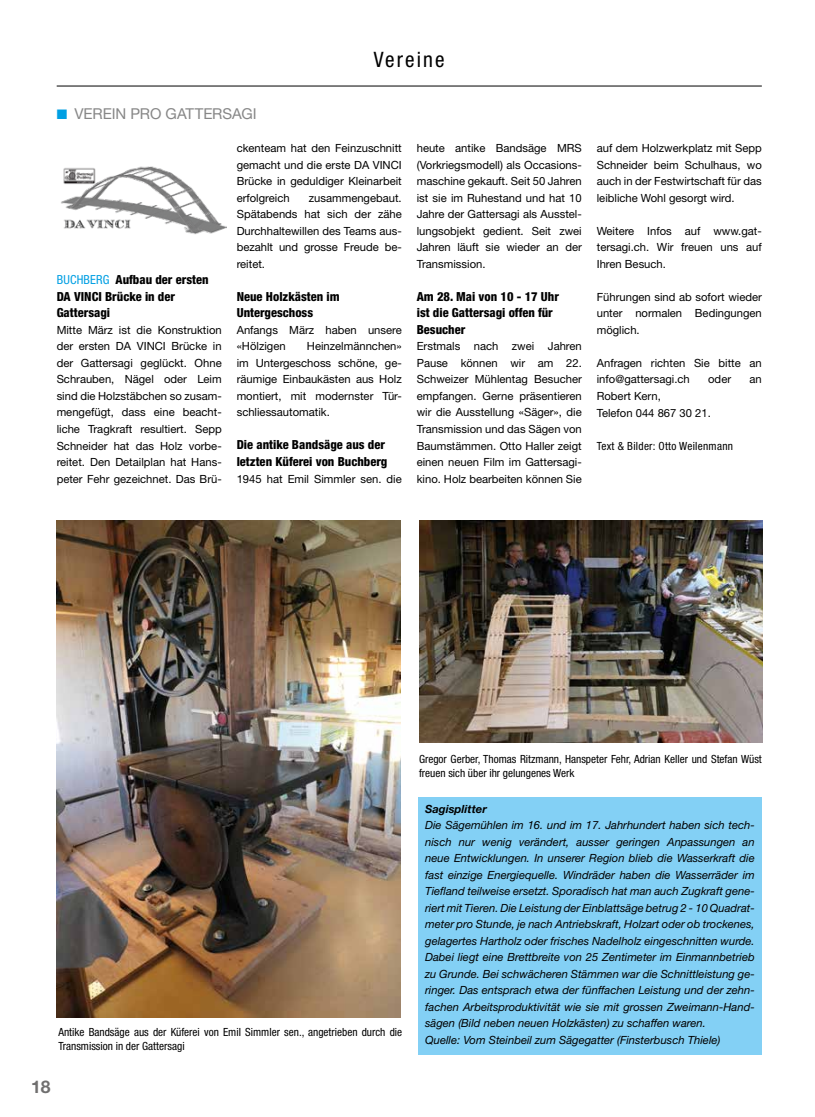
<style>
.page{position:relative;width:815px;height:1117px;background:#fff}
.page>*{position:absolute;margin:0;border:0;box-sizing:border-box;transform-origin:0 0}
.t1{font:condensed 21.25px "Helvetica Neue LT Pro";letter-spacing:.1em;color:#000}
.t2{font:700 17.5px "Helvetica Neue LT Pro";color:#706f6f}
.t3{font:15px "Helvetica Neue LT Pro";letter-spacing:-.005em;color:#878787}
.t4{font:800 condensed 12.5px/16.5px "Helvetica Neue LT Pro";color:#000}
.t5{font:11.25px/16.5px "Helvetica Neue LT Pro";color:#000;text-align:justify}
.t6{font:italic 11.25px/16.5px "Helvetica Neue LT Pro";color:#000}
.t7{font:condensed 11.25px/13.8px "Helvetica Neue LT Pro";color:#000}
.t8{font:condensed 11.25px "Helvetica Neue LT Pro";letter-spacing:.025em;color:#000}
.t9{font:italic 700 11.25px "Helvetica Neue LT Pro";color:#000}
.s1{color:#009fe3}
.s2{font-weight:400;color:#009fe3}
</style>
<div class="page">
<hr style="left:57px;top:86px;width:705px;height:1px;background:#000">
<img style="left:61px;top:166px;width:166px;height:69px">
<div style="left:418px;top:797px;width:344px;height:25px;background:#83d0f5"></div>
<div style="left:418px;top:814px;width:344px;height:223px;background:#83d0f5"></div>
<div style="left:418px;top:1028px;width:344px;height:25px;background:#83d0f5"></div>
<img style="left:419px;top:520px;width:344px;height:222px">
<img style="left:57px;top:521px;width:343px;height:495px">
<h1 class="t1" style="left:374px;top:47px;width:72px">Vereine</h1>
<h3 class="t3" style="left:57px;top:105px;width:202px"><span class="s1">■</span> VEREIN PRO GATTERSAGI</h3>
<p class="t4" style="left:57px;top:271px;width:153px"><span class="s2">BUCHBERG</span> Aufbau der ersten<br>DA VINCI Brücke in der<br>Gattersagi</p>
<p class="t5" style="left:57px;top:321px;width:167px">Mitte März ist die Konstruktion der ersten DA VINCI Brücke in der Gattersagi geglückt. Ohne Schrauben, Nägel oder Leim sind die Holzstäbchen so zusam&shy;mengefügt, dass eine beacht&shy;liche Tragkraft resultiert. Sepp Schneider hat das Holz vorbe&shy;reitet. Den Detailplan hat Hans&shy;peter Fehr gezeichnet. Das Brü-</p>
<p class="t5" style="left:237px;top:140px;width:167px">ckenteam hat den Feinzuschnitt gemacht und die erste DA VINCI Brücke in geduldiger Kleinarbeit erfolgreich</p>
<p class="t5" style="left:237px;top:189px;width:167px;text-indent:72px">zusammengebaut.<br>Spätabends hat sich der zähe Durchhaltewillen des Teams aus&shy;bezahlt und grosse Freude be&shy;reitet.</p>
<p class="t4" style="left:237px;top:288px;width:105px">Neue Holzkästen im<br>Untergeschoss</p>
<p class="t5" style="left:237px;top:321px;width:167px">Anfangs März haben unsere «Hölzigen</p>
<p class="t5" style="left:237px;top:338px;width:167px;text-indent:70px">Heinzelmännchen» im Untergeschoss schöne, ge&shy;räumige Einbaukästen aus Holz montiert, mit modernster Tür&shy;schliessautomatik.</p>
<p class="t4" style="left:237px;top:436px;width:152px">Die antike Bandsäge aus der letzten Küferei von Buchberg</p>
<p class="t5" style="left:237px;top:470px;width:167px">1945 hat Emil Simmler sen. die</p>
<p class="t5" style="left:417px;top:140px;width:167px">heute antike Bandsäge MRS (Vorkriegsmodell) als Occasions&shy;maschine gekauft. Seit 50 Jahren ist sie im Ruhestand und hat 10<br>Jahre der Gattersagi als Ausstel&shy;lungsobjekt gedient. Seit zwei Jahren läuft sie wieder an der Transmission.</p>
<p class="t4" style="left:417px;top:288px;width:144px">Am 28. Mai von 10 - 17 Uhr ist die Gattersagi offen für<br>Besucher</p>
<p class="t5" style="left:417px;top:338px;width:167px">Erstmals nach zwei Jahren Pause können wir am 22.<br>Schweizer Mühlentag Besucher empfangen. Gerne präsentieren wir die Ausstellung «Säger», die Transmission und das Sägen von Baumstämmen. Otto Haller zeigt einen neuen Film im Gattersagi&shy;kino. Holz bearbeiten können Sie</p>
<p class="t5" style="left:597px;top:140px;width:167px">auf dem Holzwerkplatz mit Sepp Schneider beim Schulhaus, wo auch in der Festwirtschaft für das leibliche Wohl gesorgt wird.</p>
<p class="t5" style="left:597px;top:222px;width:167px">Weitere Infos auf www.gat&shy;tersagi.ch. Wir freuen uns auf Ihren Besuch.</p>
<p class="t5" style="left:597px;top:288px;width:167px">Führungen sind ab sofort wieder unter normalen Bedingungen möglich.</p>
<p class="t5" style="left:597px;top:354px;width:167px">Anfragen richten Sie bitte an info@gattersagi.ch</p>
<p class="t5" style="left:708px;top:371px;width:24px">oder</p>
<p class="t5" style="left:750px;top:371px;width:14px">an</p>
<p class="t5" style="left:597px;top:387px;width:116px">Robert Kern,<br>Telefon 044 867 30 21.</p>
<p class="t8" style="left:597px;top:439px;width:138px">Text &amp; Bilder: Otto Weilenmann</p>
<p class="t7" style="left:58px;top:1025px;width:345px">Antike Bandsäge aus der Küferei von Emil Simmler sen., angetrieben durch die<br>Transmission in der Gattersagi</p>
<h2 class="t2" style="left:31px;top:1076px;width:21px">18</h2>
<p class="t7" style="left:419px;top:751px;width:344px">Gregor Gerber, Thomas Ritzmann, Hanspeter Fehr, Adrian Keller und Stefan Wüst freuen sich über ihr gelungenes Werk</p>
<p class="t9" style="left:425px;top:801px;width:63px">Sagisplitter</p>
<p class="t6" style="left:425px;top:816px;width:331px">Die Sägemühlen im 16. und im 17. Jahrhundert haben sich tech&shy;nisch nur wenig verändert, ausser geringen Anpassungen an neue Entwicklungen. In unserer Region blieb die Wasserkraft die fast einzige Energiequelle. Windräder haben die Wasserräder im Tiefland teilweise ersetzt. Sporadisch hat man auch Zugkraft gene&shy;riert mit Tieren. Die Leistung der Einblattsäge betrug 2 - 10 Quadrat&shy;meter pro Stunde, je nach Antriebskraft, Holzart oder ob trockenes, gelagertes Hartholz oder frisches Nadelholz eingeschnitten wurde.<br>Dabei liegt eine Brettbreite von 25 Zentimeter im Einmannbetrieb zu Grunde. Bei schwächeren Stämmen war die Schnittleistung ge&shy;ringer. Das entsprach etwa der fünffachen Leistung und der zehn&shy;fachen Arbeitsproduktivität wie sie mit grossen Zweimann-Hand&shy;sägen (Bild neben neuen Holzkästen) zu schaffen waren.<br>Quelle: Vom Steinbeil zum Sägegatter (Finsterbusch Thiele)</p>
</div>
